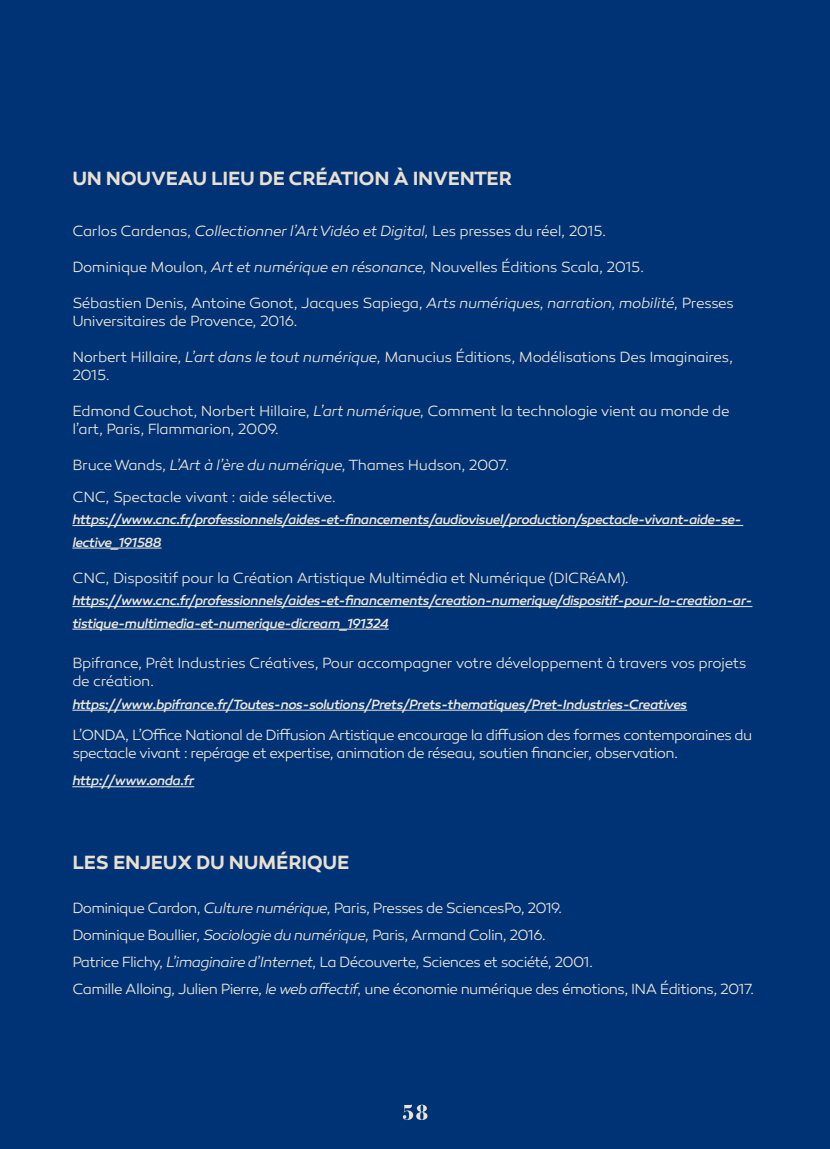
<style>
.page{position:relative;width:830px;height:1149px;background:#fff}
.page>*{position:absolute;margin:0;border:0;box-sizing:border-box;transform-origin:0 0}
.t1{font:600 19.5px "Canaro";letter-spacing:-.01em;color:#e9e0d2}
.t2{font:300 15px/18px "Canaro";letter-spacing:-.035em;color:#ede7db}
.t3{font:italic 500 13.5px/22.5px "Canaro";letter-spacing:-.045em;color:#ede7db}
.s1{font-style:italic}
</style>
<div class="page">
<div style="left:0;top:0;width:829px;height:1148px;background:#003375"></div>
<svg style="left:402px;top:1104px;width:25px;height:15px"></svg>
<hr style="left:72px;top:525px;width:671px;height:1px;background:#ede7db">
<hr style="left:72px;top:547px;width:89px;height:1px;background:#ede7db">
<hr style="left:72px;top:606px;width:680px;height:1px;background:#ede7db">
<hr style="left:72px;top:628px;width:316px;height:1px;background:#ede7db">
<hr style="left:72px;top:709px;width:615px;height:1px;background:#ede7db">
<hr style="left:72px;top:786px;width:122px;height:1px;background:#ede7db">
<h1 class="t1" style="left:72px;top:167px;width:441px">UN NOUVEAU LIEU DE CRÉATION À INVENTER</h1>
<p class="t2" style="left:72px;top:222px;width:535px">Carlos Cardenas, <span class="s1">Collectionner l’Art Vidéo et Digital,</span> Les presses du réel, 2015.</p>
<p class="t2" style="left:72px;top:258px;width:573px">Dominique Moulon, <span class="s1">Art et numérique en résonance,</span> Nouvelles Éditions Scala, 2015.</p>
<p class="t2" style="left:72px;top:294px;width:663px">Sébastien Denis, Antoine Gonot, Jacques Sapiega, <span class="s1">Arts numériques, narration, mobilité,</span> Presses<br>Universitaires de Provence, 2016.</p>
<p class="t2" style="left:72px;top:348px;width:662px">Norbert Hillaire, <span class="s1">L’art dans le tout numérique,</span> Manucius Éditions, Modélisations Des Imaginaires,<br>2015.</p>
<p class="t2" style="left:72px;top:402px;width:658px">Edmond Couchot, Norbert Hillaire, <span class="s1">L’art numérique,</span> Comment la technologie vient au monde de l’art, Paris, Flammarion, 2009.</p>
<p class="t2" style="left:72px;top:449px;width:438px;line-height:31.5px">Bruce Wands, <span class="s1">L’Art à l’ère du numérique,</span> Thames Hudson, 2007.<br>CNC, Spectacle vivant : aide sélective.</p>
<p class="t3" style="left:72px;top:508px;width:670px">https://www.cnc.fr/professionnels/aides-et-financements/audiovisuel/production/spectacle-vivant-aide-se&shy;lective_191588</p>
<p class="t2" style="left:72px;top:568px;width:558px">CNC, Dispositif pour la Création Artistique Multimédia et Numérique (DICRéAM).</p>
<p class="t3" style="left:72px;top:589px;width:681px">https://www.cnc.fr/professionnels/aides-et-financements/creation-numerique/dispositif-pour-la-creation-ar&shy;tistique-multimedia-et-numerique-dicream_191324</p>
<p class="t2" style="left:72px;top:654px;width:675px">Bpifrance, Prêt Industries Créatives, Pour accompagner votre développement à travers vos projets de création.</p>
<p class="t3" style="left:72px;top:692px;width:616px">https://www.bpifrance.fr/Toutes-nos-solutions/Prets/Prets-thematiques/Pret-Industries-Creatives</p>
<p class="t2" style="left:72px;top:726px;width:681px">L’ONDA, L’Office National de Diffusion Artistique encourage la diffusion des formes contemporaines du spectacle vivant : repérage et expertise, animation de réseau, soutien financier, observation.</p>
<p class="t3" style="left:72px;top:769px;width:123px">http://www.onda.fr</p>
<h1 class="t1" style="left:72px;top:849px;width:278px">LES ENJEUX DU NUMÉRIQUE</h1>
<p class="t2" style="left:72px;top:894px;width:683px;line-height:27px">Dominique Cardon, <span class="s1">Culture numérique,</span> Paris, Presses de SciencesPo, 2019.<br>Dominique Boullier, <span class="s1">Sociologie du numérique,</span> Paris, Armand Colin, 2016.<br>Patrice Flichy, <span class="s1">L’imaginaire d’Internet,</span> La Découverte, Sciences et société, 2001.<br>Camille Alloing, Julien Pierre, <span class="s1">le web affectif,</span> une économie numérique des émotions, INA Éditions, 2017.</p>
</div>
